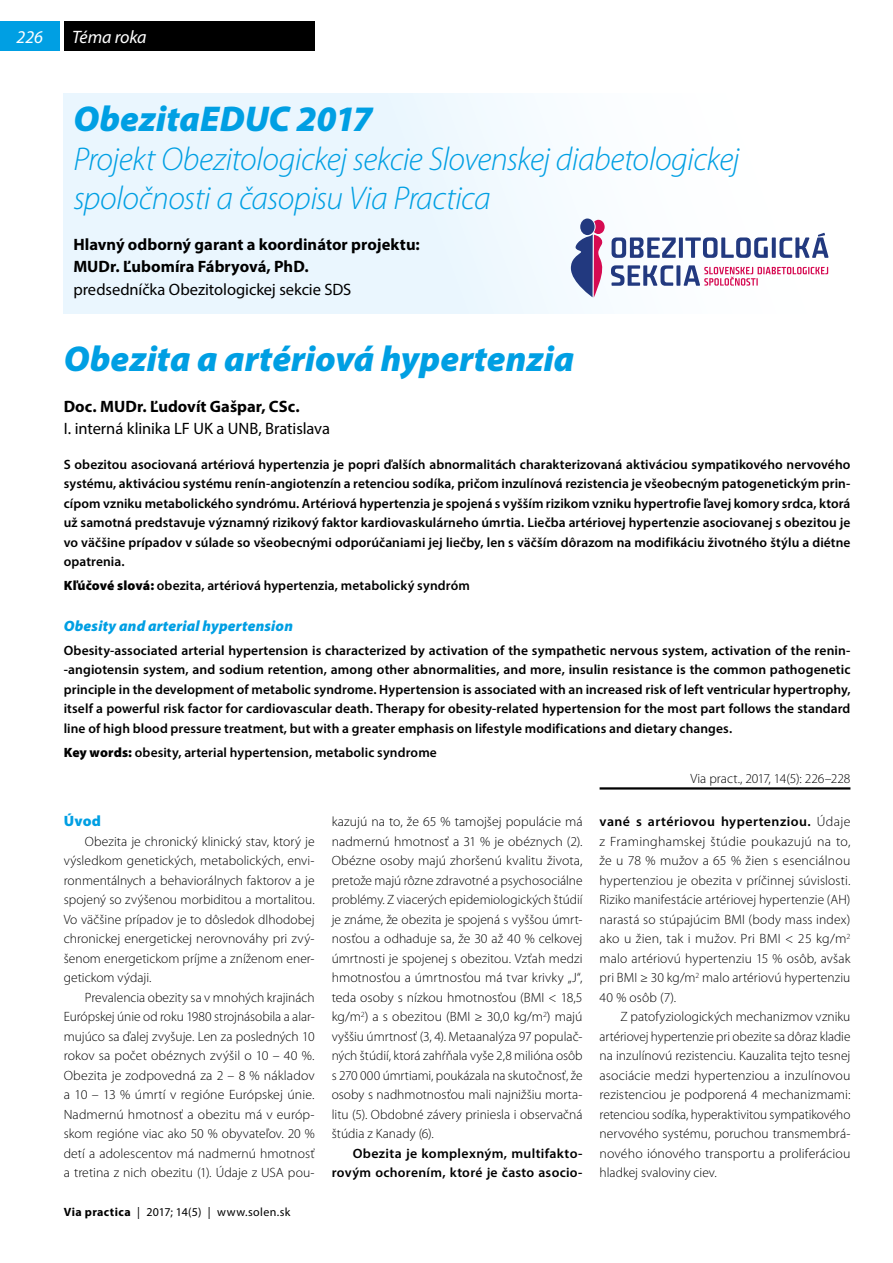
<style>
.page{position:relative;width:893px;height:1263px;background:#fff}
.page>*{position:absolute;margin:0;border:0;box-sizing:border-box;transform-origin:0 0}
.t1{font:italic 900 36px "Myriad Pro";color:#009fe3}
.t2{font:italic 300 33px/39px "Myriad Pro";letter-spacing:-.015em;color:#009fe3}
.t3{font:italic 18px "Myriad Pro";letter-spacing:-.01em;color:#fff}
.t4{font:700 16.5px/22.5px "Myriad Pro";color:#000}
.t5{font:16.5px "Myriad Pro";letter-spacing:-.005em;color:#000}
.t6{font:italic 900 15px "Myriad Pro";letter-spacing:.01em;color:#009fe3}
.t7{font:900 15px "Myriad Pro";color:#009fe3}
.t8{font:300 13.5px/19.5px "Myriad Pro";letter-spacing:.005em;color:#000;text-align:justify}
.t9{font:600 13.5px/19.5px "Myriad Pro";letter-spacing:.01em;color:#000;text-align:justify}
.t10{font:12px "Myriad Pro";letter-spacing:.03em;color:#000}
.s1{font-weight:900}
.s2{font-weight:700}
.s3{font-weight:600}
</style>
<div class="page">
<div style="left:0;top:21px;width:60px;height:30px;background:#009fe3"></div>
<div style="left:64px;top:21px;width:251px;height:30px;background:#000"></div>
<hr style="left:600px;top:787px;width:250px;height:2px;background:#000">
<div style="left:64px;top:94px;width:786px;height:219px;background:linear-gradient(to right,#e4f3fe,#fff)"></div>
<svg style="left:571px;top:218px;width:34px;height:80px"></svg>
<svg style="left:611px;top:265px;width:217px;height:21px"></svg>
<svg style="left:612px;top:233px;width:216px;height:25px"></svg>
<h3 class="t3" style="left:16px;top:26px;width:28px">226</h3>
<h3 class="t3" style="left:72px;top:26px;width:76px">Téma roka</h3>
<h1 class="t1" style="left:73px;top:95px;width:301px">ObezitaEDUC 2017</h1>
<h2 class="t2" style="left:73px;top:139px;width:667px">Projekt Obezitologickej sekcie Slovenskej diabetologickej spoločnosti a časopisu Via Practica</h2>
<p class="t4" style="left:73px;top:232px;width:348px">Hlavný odborný garant a koordinátor projektu:<br>MUDr. Ľubomíra Fábryová, PhD.</p>
<p class="t5" style="left:73px;top:279px;width:279px">predsedníčka Obezitologickej sekcie SDS</p>
<h1 class="t1" style="left:64px;top:335px;width:512px">Obezita a artériová hypertenzia</h1>
<p class="t4" style="left:64px;top:395px;width:237px">Doc. MUDr. Ľudovít Gašpar, CSc.</p>
<p class="t5" style="left:64px;top:419px;width:268px">I. interná klinika LF UK a UNB, Bratislava</p>
<p class="t9" style="left:64px;top:454px;width:788px">S obezitou asociovaná artériová hypertenzia je popri ďalších abnormalitách charakterizovaná aktiváciou sympatikového nervového systému, aktiváciou systému renín-angiotenzín a retenciou sodíka, pričom inzulínová rezistencia je všeobecným patogenetickým prin&shy;cípom vzniku metabolického syndrómu. Artériová hypertenzia je spojená s vyšším rizikom vzniku hypertrofie ľavej komory srdca, ktorá už samotná predstavuje významný rizikový faktor kardiovaskulárneho úmrtia. Liečba artériovej hypertenzie asociovanej s obezitou je vo väčšine prípadov v súlade so všeobecnými odporúčaniami jej liečby, len s väčším dôrazom na modifikáciu životného štýlu a diétne opatrenia.</p>
<p class="t9" style="left:64px;top:576px;width:408px"><span class="s1">Kľúčové slová:</span> obezita, artériová hypertenzia, metabolický syndróm</p>
<p class="t6" style="left:64px;top:616px;width:231px">Obesity and arterial hypertension</p>
<p class="t9" style="left:64px;top:640px;width:788px">Obesity-associated arterial hypertension is characterized by activation of the sympathetic nervous system, activation of the renin--angiotensin system, and sodium retention, among other abnormalities, and more, insulin resistance is the common pathogenetic principle in the development of metabolic syndrome. Hypertension is associated with an increased risk of left ventricular hypertrophy, itself a powerful risk factor for cardiovascular death. Therapy for obesity-related hypertension for the most part follows the standard line of high blood pressure treatment, but with a greater emphasis on lifestyle modifications and dietary changes.</p>
<p class="t9" style="left:64px;top:742px;width:375px"><span class="s1">Key words:</span> obesity, arterial hypertension, metabolic syndrome</p>
<p class="t8" style="left:690px;top:769px;width:162px">Via pract., 2017, 14(5): 226–228</p>
<p class="t7" style="left:64px;top:811px;width:39px">Úvod</p>
<p class="t8" style="left:64px;top:831px;width:252px;text-indent:21px">Obezita je chronický klinický stav, ktorý je výsledkom genetických, metabolických, envi&shy;ronmentálnych a behaviorálnych faktorov a je spojený so zvýšenou morbiditou a mortalitou.<br>Vo väčšine prípadov je to dôsledok dlhodobej chronickej energetickej nerovnováhy pri zvý&shy;šenom energetickom príjme a zníženom ener&shy;getickom výdaji.</p>
<p class="t8" style="left:64px;top:987px;width:252px;text-indent:21px">Prevalencia obezity sa v mnohých krajinách Európskej únie od roku 1980 strojnásobila a alar&shy;mujúco sa ďalej zvyšuje. Len za posledných 10 rokov sa počet obéznych zvýšil o 10 – 40 %.<br>Obezita je zodpovedná za 2 – 8 % nákladov a 10 – 13 % úmrtí v regióne Európskej únie.<br>Nadmernú hmotnosť a obezitu má v európ&shy;skom regióne viac ako 50 % obyvateľov. 20 % detí a adolescentov má nadmernú hmotnosť a tretina z nich obezitu (1). Údaje z USA pou-</p>
<p class="t10" style="left:64px;top:1205px;width:228px"><span class="s2">Via practica</span> | 2017; 14(5) | www.solen.sk</p>
<p class="t8" style="left:332px;top:812px;width:252px">kazujú na to, že 65 % tamojšej populácie má nadmernú hmotnosť a 31 % je obéznych (2).<br>Obézne osoby majú zhoršenú kvalitu života, pretože majú rôzne zdravotné a psychosociálne problémy. Z viacerých epidemiologických štúdií je známe, že obezita je spojená s vyššou úmrt&shy;nosťou a odhaduje sa, že 30 až 40 % celkovej úmrtnosti je spojenej s obezitou. Vzťah medzi hmotnosťou a úmrtnosťou má tvar krivky „J“, teda osoby s nízkou hmotnosťou (BMI &lt; 18,5 kg/m<sup>2</sup>) a s obezitou (BMI ≥ 30,0 kg/m<sup>2</sup>) majú vyššiu úmrtnosť (3, 4). Metaanalýza 97 populač&shy;ných štúdií, ktorá zahŕňala vyše 2,8 milióna osôb s 270 000 úmrtiami, poukázala na skutočnosť, že osoby s nadhmotnosťou mali najnižšiu morta&shy;litu (5). Obdobné závery priniesla i observačná štúdia z Kanady (6).</p>
<p class="t9" style="left:332px;top:1143px;width:252px;text-align:right">Obezita je komplexným, multifakto&shy;rovým ochorením, ktoré je často asocio-</p>
<p class="t8" style="left:600px;top:812px;width:252px"><span class="s3">vané s artériovou hypertenziou.</span> Údaje z Framinghamskej štúdie poukazujú na to, že u 78 % mužov a 65 % žien s esenciálnou hypertenziou je obezita v príčinnej súvislosti.<br>Riziko manifestácie artériovej hypertenzie (AH) narastá so stúpajúcim BMI (body mass index) ako u žien, tak i mužov. Pri BMI &lt; 25 kg/m<sup>2 </sup>malo artériovú hypertenziu 15 % osôb, avšak pri BMI ≥ 30 kg/m<sup>2</sup> malo artériovú hypertenziu 40 % osôb (7).</p>
<p class="t8" style="left:600px;top:1007px;width:252px;text-indent:21px">Z patofyziologických mechanizmov vzniku artériovej hypertenzie pri obezite sa dôraz kladie na inzulínovú rezistenciu. Kauzalita tejto tesnej asociácie medzi hypertenziou a inzulínovou rezistenciou je podporená 4 mechanizmami: retenciou sodíka, hyperaktivitou sympatikového nervového systému, poruchou transmembrá&shy;nového iónového transportu a proliferáciou hladkej svaloviny ciev.</p>
</div>
